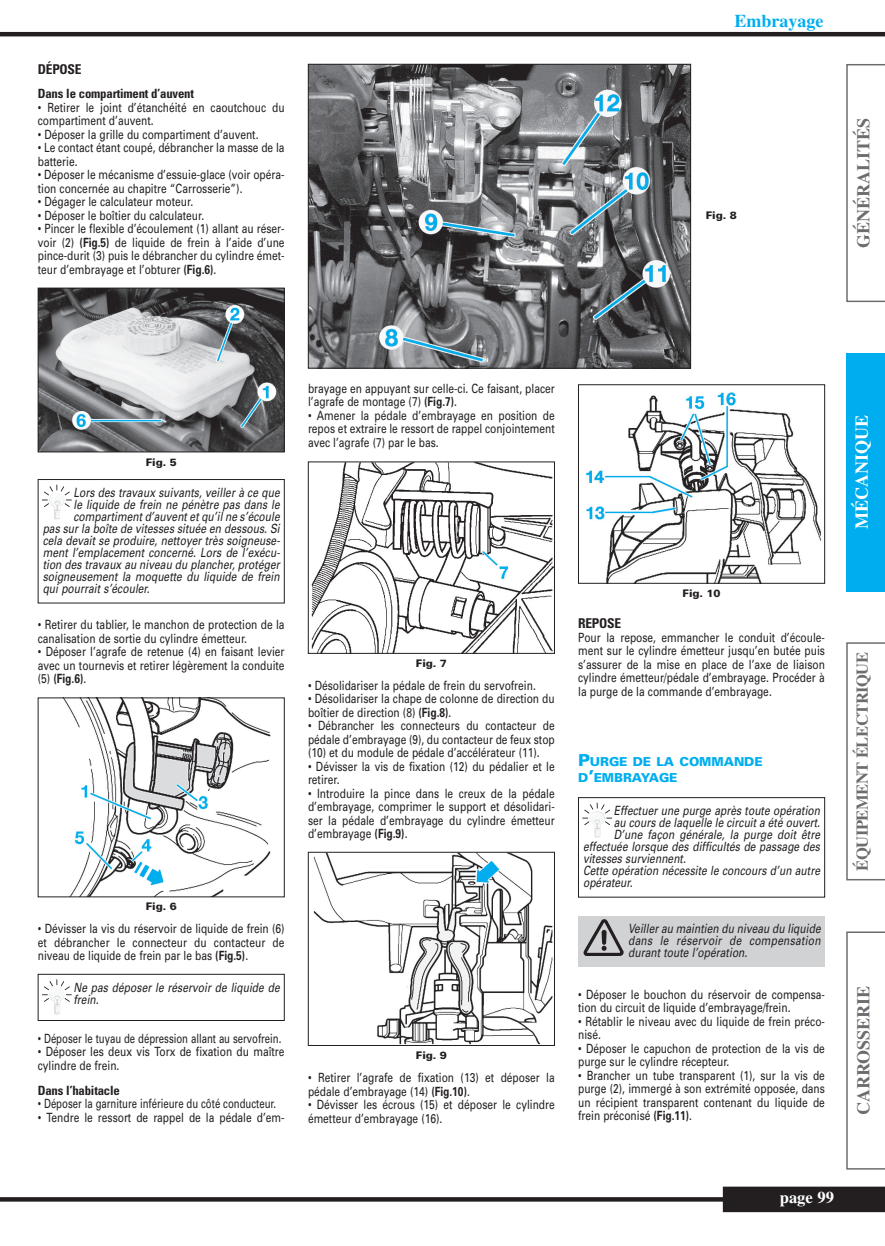
<style>
.page{position:relative;width:885px;height:1246px;background:#fff}
.page>*{position:absolute;margin:0;border:0;box-sizing:border-box;transform-origin:0 0}
.t1{font:700 18px "Times";color:#6c6d70}
.t2{font:700 18px "Times";color:#fff}
.t3{font:700 18px "Times";color:#00aeef}
.t4{font:700 16.5px "Times";letter-spacing:-.025em;color:#6c6d70}
.t5{font:700 16.5px "Times";color:#fff}
.t6{font:700 condensed 13.5px "Univers";letter-spacing:-.02em;color:#231f20}
.t7{font:12.75px/13.5px "Univers";color:#231f20;scale:.8 1}
.t8{font:italic 12.75px/12px "Univers";letter-spacing:.005em;color:#231f20;scale:.8 1}
.t9{font:12.75px "Univers";color:#231f20;scale:.75 1}
.t10{font:700 condensed 12.75px "Univers";letter-spacing:-.015em;color:#231f20}
.t11{font:900 12.3px/16.5px "Univers";letter-spacing:-.01em;color:#00aeef}
.t12{font:900 10.5px "Univers";color:#231f20}
.s1{font-weight:700}
.s2{font-size:16.5px}
</style>
<div class="page">
<svg style="left:846px;top:64px;width:38px;height:238px"></svg>
<div style="left:846px;top:353px;width:38px;height:238px;background:#00aeef"></div>
<svg style="left:846px;top:642px;width:38px;height:238px"></svg>
<svg style="left:846px;top:931px;width:38px;height:238px"></svg>
<svg style="left:1px;top:1197px;width:721px;height:4px;background:#2a2627"></svg>
<div style="left:722px;top:1186px;width:162px;height:26px;background:#231f20"></div>
<hr style="left:0;top:32px;width:884px;height:4px;background:#231f20">
<img style="left:40px;top:290px;width:242px;height:160px">
<div style="left:38px;top:288px;width:246px;height:164px;border:1px solid #231f20"></div>
<div style="left:38px;top:479px;width:246px;height:124px;border:1px solid #231f20"></div>
<svg style="left:42px;top:485px;width:30px;height:22px"></svg>
<img style="left:49px;top:493px;width:15px;height:27px">
<img style="left:63px;top:699px;width:208px;height:196px">
<div style="left:38px;top:974px;width:246px;height:47px;border:1px solid #231f20"></div>
<svg style="left:42px;top:979px;width:30px;height:23px"></svg>
<img style="left:49px;top:988px;width:15px;height:27px">
<img style="left:311px;top:464px;width:241px;height:188px">
<div style="left:308px;top:462px;width:246px;height:192px;border:1px solid #231f20"></div>
<img style="left:586px;top:392px;width:235px;height:190px">
<div style="left:578px;top:384px;width:246px;height:200px;border:1px solid #231f20"></div>
<img style="left:310px;top:66px;width:378px;height:300px">
<div style="left:308px;top:64px;width:382px;height:304px;border:1px solid #231f20"></div>
<img style="left:313px;top:854px;width:239px;height:190px">
<div style="left:308px;top:852px;width:246px;height:194px;border:1px solid #231f20"></div>
<div style="left:578px;top:797px;width:246px;height:100px;border:1px solid #231f20"></div>
<svg style="left:582px;top:803px;width:30px;height:22px"></svg>
<img style="left:589px;top:811px;width:15px;height:27px">
<div style="left:578px;top:916px;width:246px;height:50px;background:#d1d2d4"></div>
<svg style="left:583px;top:919px;width:41px;height:37px"></svg>
<p class="t6" style="left:38px;top:64px;width:45px">DÉPOSE</p>
<p class="t10" style="left:38px;top:89px;width:158px">Dans le compartiment d’auvent</p>
<p class="t7" style="left:38px;top:102px;width:310px">• Retirer le joint d’étanchéité en caoutchouc du compartiment d’auvent.</p>
<p class="t7" style="left:38px;top:129px;width:277px">• Déposer la grille du compartiment d’auvent.</p>
<p class="t7" style="left:38px;top:142px;width:310px">• Le contact étant coupé, débrancher la masse de la batterie.</p>
<p class="t7" style="left:38px;top:169px;width:310px">• Déposer le mécanisme d’essuie-glace (voir opéra&shy;tion concernée au chapitre “Carrosserie”).</p>
<p class="t7" style="left:38px;top:196px;width:196px">• Dégager le calculateur moteur.</p>
<p class="t7" style="left:38px;top:210px;width:209px">• Déposer le boîtier du calculateur.</p>
<p class="t7" style="left:38px;top:223px;width:310px;text-align:justify">• Pincer le flexible d’écoulement (1) allant au réser&shy;voir (2) <span class="s1">(Fig.5)</span> de liquide de frein à l’aide d’une pince-durit (3) puis le débrancher du cylindre émet&shy;teur d’embrayage et l’obturer <span class="s1">(Fig.6)</span>.</p>
<h1 class="t3" style="left:734px;top:14px;width:90px">Embrayage</h1>
<p class="t12" style="left:705px;top:211px;width:32px">Fig. 8</p>
<h1 class="t1" style="left:856px;top:248px;width:132px;rotate:-90deg">GÉNÉRALITÉS</h1>
<p class="t12" style="left:146px;top:458px;width:32px">Fig. 5</p>
<p class="t8" style="left:73px;top:487px;width:262px">Lors des travaux suivants, veiller à ce que</p>
<p class="t8" style="left:73px;top:499px;width:262px">le liquide de frein ne pénètre pas dans le</p>
<p class="t8" style="left:73px;top:511px;width:262px">compartimentd’auventetqu’ilne s’écoule</p>
<p class="t8" style="left:43px;top:523px;width:300px">pas sur la boîte de vitesses située en dessous. Si</p>
<p class="t8" style="left:43px;top:535px;width:300px">cela devait se produire, nettoyer très soigneuse-</p>
<p class="t8" style="left:43px;top:547px;width:300px">ment l’emplacement concerné. Lors de l’exécu-</p>
<p class="t8" style="left:43px;top:559px;width:300px">tion des travaux au niveau du plancher, protéger</p>
<p class="t8" style="left:43px;top:571px;width:300px">soigneusement la moquette du liquide de frein</p>
<p class="t8" style="left:43px;top:583px;width:138px">qui pourrait s’écouler.</p>
<p class="t7" style="left:38px;top:619px;width:310px">• Retirer du tablier, le manchon de protection de la canalisation de sortie du cylindre émetteur.</p>
<p class="t7" style="left:38px;top:646px;width:310px;text-align:justify">• Déposer l’agrafe de retenue (4) en faisant levier avec un tournevis et retirer légèrement la conduite (5) <span class="s1">(Fig.6)</span>.</p>
<p class="t12" style="left:146px;top:903px;width:32px">Fig. 6</p>
<p class="t7" style="left:38px;top:923px;width:310px;text-align:justify">• Dévisser la vis du réservoir de liquide de frein (6) et débrancher le connecteur du contacteur de niveau de liquide de frein par le bas <span class="s1">(Fig.5)</span>.</p>
<p class="t8" style="left:73px;top:982px;width:262px">Ne pas déposer le réservoir de liquide de frein.</p>
<p class="t9" style="left:38px;top:1033px;width:326px">• Déposer le tuyau de dépression allant au servofrein.</p>
<p class="t7" style="left:38px;top:1046px;width:310px">• Déposer les deux vis Torx de fixation du maître cylindre de frein.</p>
<p class="t10" style="left:38px;top:1085px;width:84px">Dans l’habitacle</p>
<p class="t9" style="left:38px;top:1099px;width:319px">• Déposer la garniture inférieure du côté conducteur.</p>
<p class="t7" style="left:38px;top:1111px;width:310px">• Tendre le ressort de rappel de la pédale d’em-</p>
<p class="t7" style="left:308px;top:382px;width:310px">brayage en appuyant sur celle-ci. Ce faisant, placer l’agrafe de montage (7) <span class="s1">(Fig.7)</span>.</p>
<p class="t7" style="left:308px;top:409px;width:310px;text-align:justify">• Amener la pédale d’embrayage en position de repos et extraire le ressort de rappel conjointement avec l’agrafe (7) par le bas.</p>
<p class="t12" style="left:416px;top:659px;width:32px">Fig. 7</p>
<p class="t7" style="left:308px;top:680px;width:286px">• Désolidariser la pédale de frein du servofrein.</p>
<p class="t7" style="left:308px;top:693px;width:310px">• Désolidariser la chape de colonne de direction du boîtier de direction (8) <span class="s1">(Fig.8)</span>.</p>
<p class="t7" style="left:308px;top:720px;width:310px;text-align:justify">• Débrancher les connecteurs du contacteur de pédale d’embrayage (9), du contacteur de feux stop (10) et du module de pédale d’accélérateur (11).</p>
<p class="t7" style="left:308px;top:761px;width:310px">• Dévisser la vis de fixation (12) du pédalier et le retirer.</p>
<p class="t7" style="left:308px;top:788px;width:310px;text-align:justify">• Introduire la pince dans le creux de la pédale d’embrayage, comprimer le support et désolidari&shy;ser la pédale d’embrayage du cylindre émetteur d’embrayage <span class="s1">(Fig.9)</span>.</p>
<p class="t12" style="left:416px;top:1051px;width:32px">Fig. 9</p>
<p class="t7" style="left:308px;top:1072px;width:310px">• Retirer l’agrafe de fixation (13) et déposer la pédale d’embrayage (14) <span class="s1">(Fig.10)</span>.</p>
<p class="t7" style="left:308px;top:1099px;width:310px">• Dévisser les écrous (15) et déposer le cylindre émetteur d’embrayage (16).</p>
<p class="t12" style="left:682px;top:589px;width:39px">Fig. 10</p>
<p class="t6" style="left:578px;top:619px;width:45px">REPOSE</p>
<p class="t7" style="left:578px;top:632px;width:310px;text-align:justify">Pour la repose, emmancher le conduit d’écoule&shy;ment sur le cylindre émetteur jusqu’en butée puis s’assurer de la mise en place de l’axe de liaison cylindre émetteur/pédale d’embrayage. Procéder à la purge de la commande d’embrayage.</p>
<p class="t11" style="left:578px;top:754px;width:186px"><span class="s2">P</span>URGE DE LA COMMANDE<br>D<span class="s2">’</span>EMBRAYAGE</p>
<p class="t8" style="left:613px;top:805px;width:262px">Effectuer une purge après toute opération</p>
<p class="t8" style="left:613px;top:817px;width:262px">au cours de laquelle le circuit a été ouvert.</p>
<p class="t8" style="left:613px;top:829px;width:262px">D’une façon générale, la purge doit être</p>
<p class="t8" style="left:583px;top:841px;width:300px">effectuée lorsque des difficultés de passage des</p>
<p class="t8" style="left:583px;top:853px;width:133px">vitesses surviennent.</p>
<p class="t8" style="left:583px;top:865px;width:300px">Cette opération nécessite le concours d’un autre</p>
<p class="t8" style="left:583px;top:877px;width:66px">opérateur.</p>
<p class="t8" style="left:628px;top:924px;width:245px;text-align:justify">Veiller au maintien du niveau du liquide dans le réservoir de compensation durant toute l’opération.</p>
<p class="t7" style="left:578px;top:989px;width:310px">• Déposer le bouchon du réservoir de compensa&shy;tion du circuit de liquide d’embrayage/frein.</p>
<p class="t7" style="left:578px;top:1016px;width:310px">• Rétablir le niveau avec du liquide de frein préco&shy;nisé.</p>
<p class="t7" style="left:578px;top:1043px;width:310px">• Déposer le capuchon de protection de la vis de purge sur le cylindre récepteur.</p>
<p class="t7" style="left:578px;top:1070px;width:310px;text-align:justify">• Brancher un tube transparent (1), sur la vis de purge (2), immergé à son extrémité opposée, dans un récipient transparent contenant du liquide de frein préconisé <span class="s1">(Fig.11)</span>.</p>
<h1 class="t2" style="left:855px;top:529px;width:115px;rotate:-90deg">MÉCANIQUE</h1>
<p class="t4" style="left:856px;top:871px;width:220px;rotate:-90deg">ÉQUIPEMENT ÉLECTRIQUE</p>
<h1 class="t1" style="left:856px;top:1115px;width:131px;rotate:-90deg">CARROSSERIE</h1>
<p class="t5" style="left:779px;top:1192px;width:56px">page 99</p>
</div>
